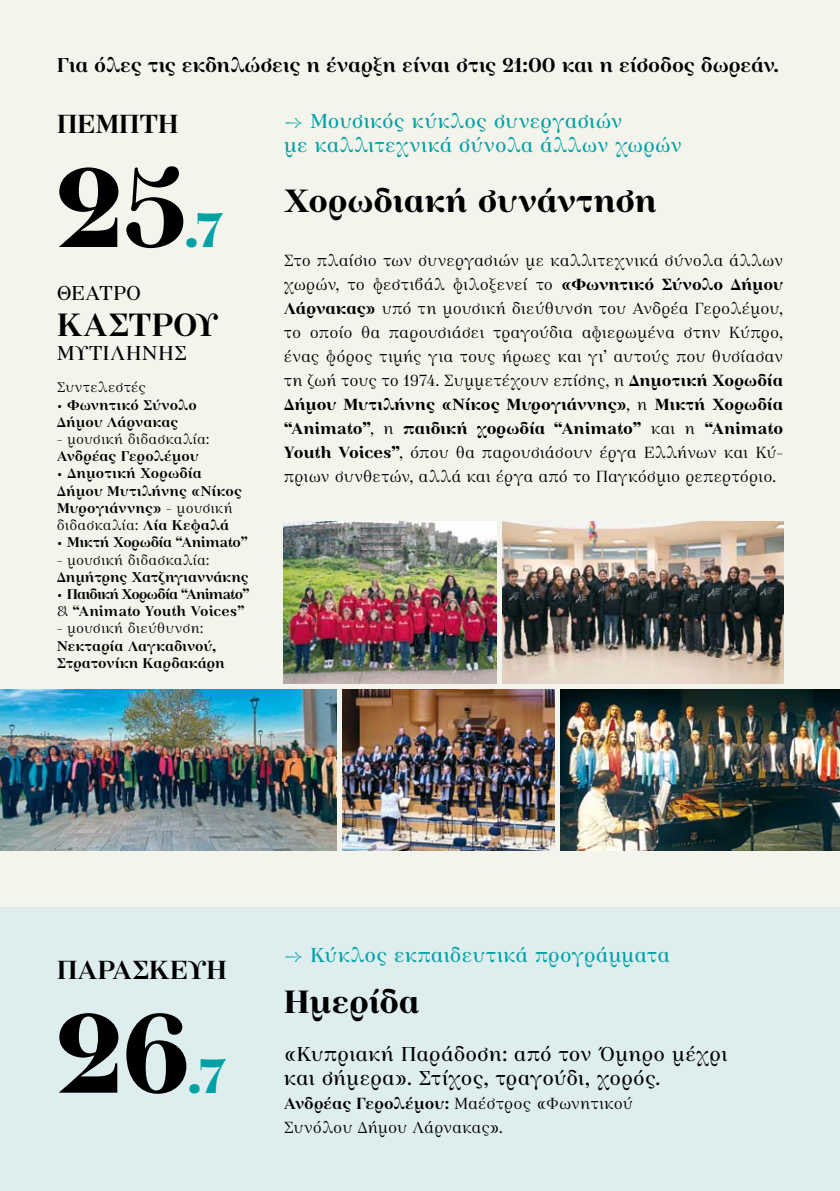
<style>
.page{position:relative;width:840px;height:1191px;background:#fff}
.page>*{position:absolute;margin:0;border:0;box-sizing:border-box;transform-origin:0 0}
.t1{font:800 112px "GFS Georgiou";color:#000}
.t2{font:800 48px "GFS Georgiou";color:#00a1a5}
.t3{font:700 32px "GFS Georgiou";letter-spacing:-.01em;color:#000}
.t4{font:600 32px "GFS Georgiou";color:#000}
.t5{font:600 26px "GFS Georgiou";letter-spacing:-.005em;color:#000}
.t6{font:20px/24px "GFS Georgiou";letter-spacing:.005em;color:#00a1a5}
.t7{font:20px/24px "GFS Georgiou";letter-spacing:.01em;color:#000}
.t8{font:600 20px "GFS Georgiou";letter-spacing:-.01em;color:#000}
.t9{font:300 16px/24px "GFS Georgiou";color:#000;text-align:justify}
.t10{font:600 14px/17.2px "GFS Georgiou";letter-spacing:-.005em;color:#000}
.t11{font:300 14px "GFS Georgiou";letter-spacing:.005em;color:#000}
.t12{font:600 14px/17.2px "GFS Georgiou";letter-spacing:-.055em;color:#000}
.t13{font:600 14px "GFS Georgiou";letter-spacing:-.03em;color:#000}
.s1{font-weight:300}
.s2{font-weight:700}
.s3{font-weight:600}
</style>
<div class="page">
<div style="left:0;top:0;width:839px;height:1191px;background:#f3f4eb"></div>
<hr style="left:839px;top:0;width:1px;height:1191px;background:#f3f4eb">
<div style="left:0;top:907px;width:839px;height:284px;background:#deeded"></div>
<img style="left:502px;top:522px;width:280px;height:161px">
<img style="left:560px;top:689px;width:279px;height:161px">
<img style="left:0;top:689px;width:336px;height:161px">
<img style="left:283px;top:522px;width:213px;height:161px">
<img style="left:342px;top:689px;width:212px;height:161px">
<p class="t8" style="left:57px;top:49px;width:723px">Για όλες τις εκδηλώσεις η έναρξη είναι στις 21:00 και η είσοδος δωρεάν.</p>
<h3 class="t5" style="left:57px;top:104px;width:123px">πεμπτη</h3>
<h1 class="t1" style="left:57px;top:121px;width:132px">25</h1>
<h2 class="t2" style="left:184px;top:193px;width:41px">.7</h2>
<p class="t7" style="left:57px;top:279px;width:86px">Θέατρο</p>
<h3 class="t4" style="left:57px;top:300px;width:163px">καστροΥ</h3>
<p class="t7" style="left:57px;top:339px;width:132px">μυτιληνησ</p>
<p class="t11" style="left:57px;top:377px;width:91px">Συντελεστές</p>
<p class="t10" style="left:57px;top:395px;width:141px"><span class="s1">•</span> Φωνητικό Σύνολο<br>Δήμου Λάρνακας</p>
<p class="t11" style="left:57px;top:428px;width:154px">- μουσική διδασκαλία:</p>
<p class="t10" style="left:57px;top:446px;width:143px">Ανδρέας Γερολέμου</p>
<p class="t10" style="left:57px;top:464px;width:186px"><span class="s1">•</span> Δημοτική Χορωδία<br>Δήμου Μυτιλήνης «Νίκος<br>Μυρογιάννης» <span class="s1">- μουσική διδασκαλία:</span> Λία Κεφαλά</p>
<p class="t13" style="left:57px;top:531px;width:192px"><span class="s1">•</span> Μικτή Χορωδία “Animato”</p>
<p class="t11" style="left:57px;top:549px;width:154px">- μουσική διδασκαλία:</p>
<p class="t10" style="left:57px;top:567px;width:193px">Δημήτρης Χατζηγιαννάκης</p>
<p class="t12" style="left:57px;top:584px;width:194px"><span class="s1">•</span> Παιδική Χορωδία “Animato” <span class="s1">&amp;</span> “Animato Youth Voices”</p>
<p class="t11" style="left:57px;top:617px;width:148px">- μουσική διεύθυνση:</p>
<p class="t10" style="left:57px;top:636px;width:170px">Νεκταρία Λαγκαδινού,<br>Στρατονίκη Καρδακάρη</p>
<p class="t6" style="left:283px;top:108px;width:399px">→ Μουσικός κύκλος συνεργασιών<br>με καλλιτεχνικά σύνολα άλλων χωρών</p>
<h3 class="t3" style="left:283px;top:177px;width:374px">Χορωδιακή συνάντηση</h3>
<p class="t9" style="left:283px;top:247px;width:500px">Στο πλαίσιο των συνεργασιών με καλλιτεχνικά σύνολα άλλων χωρών, το φεστιβάλ φιλοξενεί το <span class="s2">«Φωνητικό Σύνολο Δήμου Λάρνακας»</span> υπό τη μουσική διεύθυνση του Ανδρέα Γερολέμου, το οποίο θα παρουσιάσει τραγούδια αφιερωμένα στην Κύπρο, ένας φόρος τιμής για τους ήρωες και γι’ αυτούς που θυσίασαν τη ζωή τους το 1974. Συμμετέχουν επίσης, η <span class="s2">Δημοτική Χορωδία Δήμου Μυτιλήνης «Νίκος Μυρογιάννης»</span>, η <span class="s2">Μικτή Χορωδία “Animato”</span>, η <span class="s2">παιδική χορωδία “Animato”</span> και η <span class="s2">“Animato Youth Voices”</span>, όπου θα παρουσιάσουν έργα Ελλήνων και Κύ&shy;πριων συνθετών, αλλά και έργα από το Παγκόσμιο ρεπερτόριο.</p>
<h3 class="t5" style="left:57px;top:949px;width:172px">παρασκευη</h3>
<h1 class="t1" style="left:57px;top:967px;width:135px">26</h1>
<h2 class="t2" style="left:187px;top:1039px;width:41px">.7</h2>
<p class="t6" style="left:283px;top:941px;width:387px">→ Κύκλος εκπαιδευτικά προγράμματα</p>
<h3 class="t3" style="left:283px;top:977px;width:138px">Ημερίδα</h3>
<p class="t7" style="left:283px;top:1040px;width:445px">«Κυπριακή Παράδοση: από τον Όμηρο μέχρι και σήμερα». Στίχος, τραγούδι, χορός.</p>
<p class="t9" style="left:283px;top:1090px;width:350px"><span class="s3">Ανδρέας Γερολέμου:</span> Μαέστρος «Φωνητικού<br>Συνόλου Δήμου Λάρνακας».</p>
</div>
